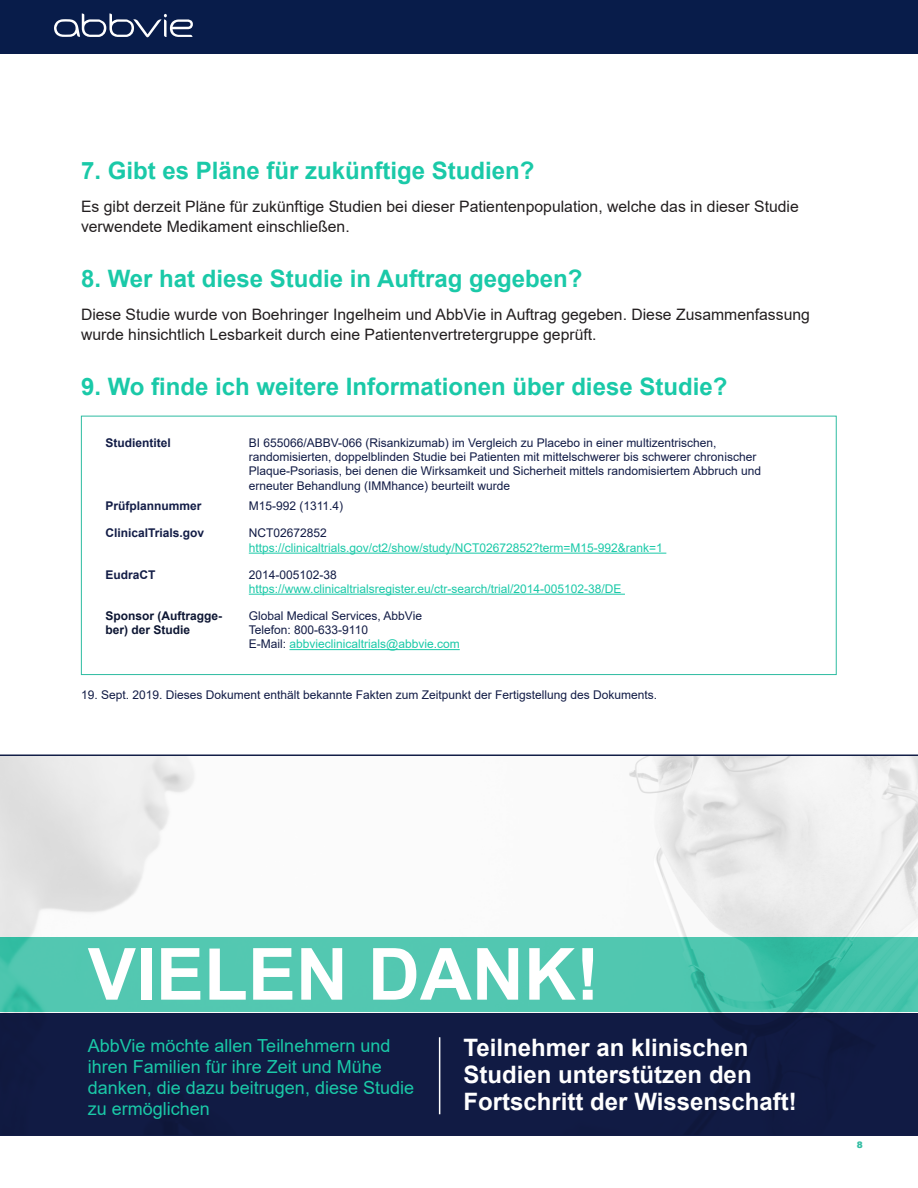
<style>
.page{position:relative;width:918px;height:1188px;background:#fff}
.page>*{position:absolute;margin:0;border:0;box-sizing:border-box;transform-origin:0 0}
.t1{font:700 72px "Arial";color:#fff}
.t2{font:700 24px "Arial";color:#1ac9a8}
.t3{font:700 24px/27px "Arial";color:#fff}
.t4{font:18px/21px "Arial";color:#1ac9a8}
.t5{font:15.75px/19.5px "Arial";color:#231f20}
.t6{font:12px/14.4px "Arial";color:#121c46}
.t7{font:12px "Arial";color:#1ac9a8}
.t8{font:700 12px "Arial";color:#121c46}
.t9{font:700 12px/14.4px "Arial";color:#0d1633}
.t10{font:900 9px "Arial";color:#33bda3}
.s1{color:#1ac9a8}
</style>
<div class="page">
<div style="left:0;top:0;width:918px;height:54px;background:#081c4a"></div>
<svg style="left:54px;top:13px;width:139px;height:24px"></svg>
<img style="left:0;top:756px;width:918px;height:257px">
<div style="left:0;top:1013px;width:918px;height:123px;background:#121c46"></div>
<hr style="left:439px;top:1037px;width:1px;height:77px;background:#fff">
<svg style="left:0;top:937px;width:918px;height:74px;background:#4dc5ae"></svg>
<hr style="left:0;top:754px;width:918px;height:2px;background:#121e47">
<hr style="left:249px;top:553px;width:417px;height:1px;background:#1ac9a8">
<hr style="left:249px;top:594px;width:376px;height:1px;background:#1ac9a8">
<hr style="left:289px;top:649px;width:171px;height:1px;background:#1ac9a8">
<div style="left:81px;top:416px;width:756px;height:259px;border:1px solid #2dbca1"></div>
<h2 class="t2" style="left:81px;top:154px;width:455px">7. Gibt es Pläne für zukünftige Studien?</h2>
<h3 class="t5" style="left:81px;top:197px;width:719px">Es gibt derzeit Pläne für zukünftige Studien bei dieser Patientenpopulation, welche das in dieser Studie verwendete Medikament einschließen.</h3>
<h2 class="t2" style="left:81px;top:262px;width:503px">8. Wer hat diese Studie in Auftrag gegeben?</h2>
<h3 class="t5" style="left:81px;top:305px;width:731px">Diese Studie wurde von Boehringer Ingelheim und AbbVie in Auftrag gegeben. Diese Zusammenfassung wurde hinsichtlich Lesbarkeit durch eine Patientenvertretergruppe geprüft.</h3>
<h2 class="t2" style="left:81px;top:370px;width:648px">9. Wo finde ich weitere Informationen über diese Studie?</h2>
<p class="t8" style="left:105px;top:434px;width:67px">Studientitel</p>
<p class="t6" style="left:249px;top:435px;width:514px">BI 655066/ABBV-066 (Risankizumab) im Vergleich zu Placebo in einer multizentrischen, randomisierten, doppelblinden Studie bei Patienten mit mittelschwerer bis schwerer chronischer Plaque-Psoriasis, bei denen die Wirksamkeit und Sicherheit mittels randomisiertem Abbruch und erneuter Behandlung (IMMhance) beurteilt wurde</p>
<p class="t8" style="left:105px;top:498px;width:98px">Prüfplannummer</p>
<p class="t6" style="left:249px;top:499px;width:96px">M15-992 (1311.4)</p>
<p class="t8" style="left:105px;top:525px;width:100px">ClinicalTrials.gov</p>
<p class="t6" style="left:249px;top:526px;width:80px">NCT02672852</p>
<p class="t7" style="left:249px;top:539px;width:416px">https://clinicaltrials.gov/ct2/show/study/NCT02672852?term=M15-992&amp;rank=1</p>
<p class="t8" style="left:105px;top:566px;width:52px">EudraCT</p>
<p class="t6" style="left:249px;top:567px;width:90px">2014-005102-38</p>
<p class="t7" style="left:249px;top:580px;width:374px">https://www.clinicaltrialsregister.eu/ctr-search/trial/2014-005102-38/DE</p>
<p class="t9" style="left:105px;top:608px;width:118px">Sponsor (Auftragge&shy;ber) der Studie</p>
<p class="t6" style="left:249px;top:608px;width:212px">Global Medical Services, AbbVie<br>Telefon: 800-633-9110<br>E-Mail: <span class="s1">abbvieclinicaltrials@abbvie.com</span></p>
<p class="t6" style="left:81px;top:688px;width:578px">19. Sept. 2019. Dieses Dokument enthält bekannte Fakten zum Zeitpunkt der Fertigstellung des Dokuments.</p>
<h1 class="t1" style="left:88px;top:924px;width:513px">VIELEN DANK!</h1>
<h3 class="t4" style="left:88px;top:1035px;width:328px">AbbVie möchte allen Teilnehmern und ihren Familien für ihre Zeit und Mühe danken, die dazu beitrugen, diese Studie zu ermöglichen</h3>
<h2 class="t3" style="left:464px;top:1034px;width:335px">Teilnehmer an klinischen<br>Studien unterstützen den<br>Fortschritt der Wissenschaft!</h2>
<p class="t10" style="left:857px;top:1139px;width:8px">8</p>
</div>
